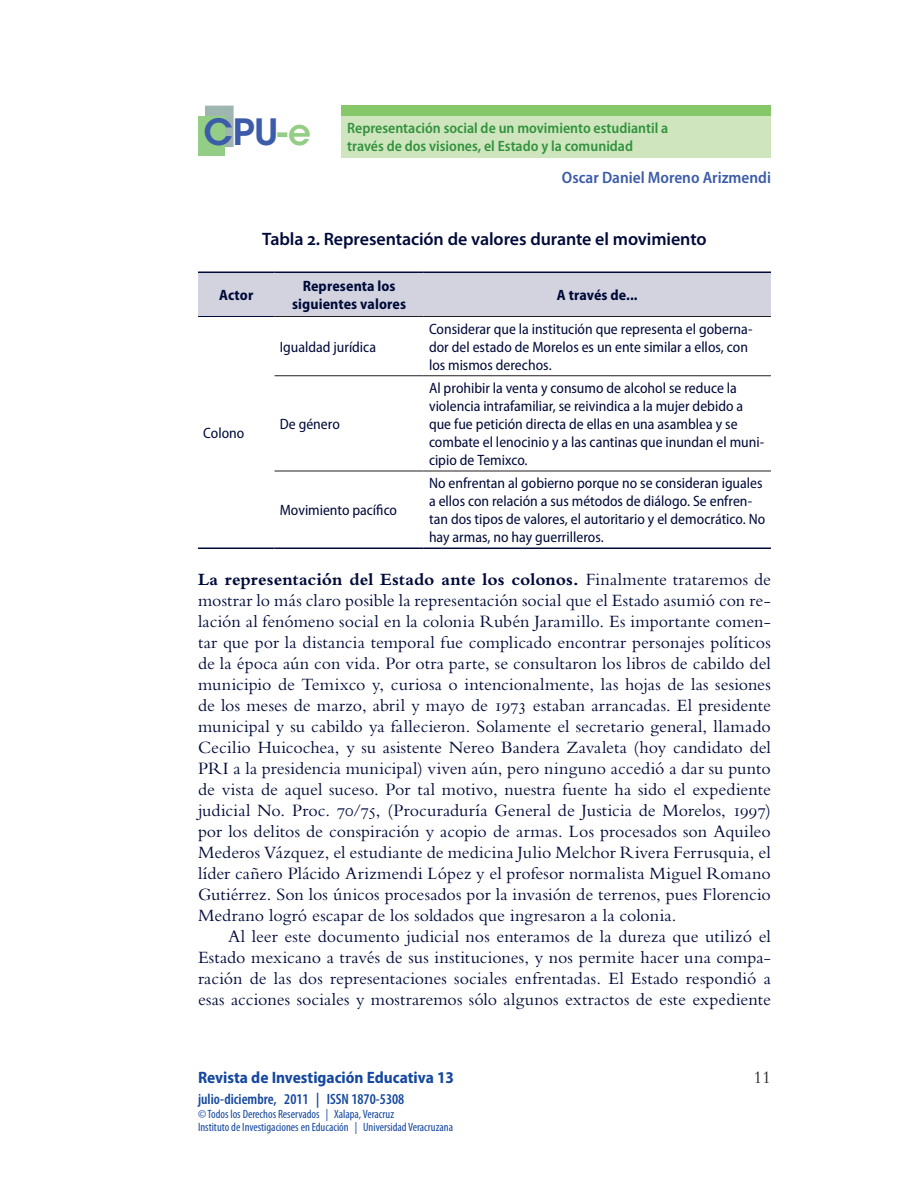
<style>
.page{position:relative;width:918px;height:1188px;background:#fff}
.page>*{position:absolute;margin:0;border:0;box-sizing:border-box;transform-origin:0 0}
.t1{font:600 36px "ITC Avant Garde Std";color:#3c5ba9}
.t2{font:18px/21px "Bembo Std";letter-spacing:.005em;color:#000a39;text-align:justify}
.t3{font:600 18px "Myriad Pro";letter-spacing:-.005em;color:#000a39}
.t4{font:18px "Bembo Std";color:#231f20}
.t5{font:700 semi-condensed 16.5px "Myriad Pro";color:#15489e}
.t6{font:600 semi-condensed 16.5px "Myriad Pro";color:#3c5ba9}
.t7{font:semi-condensed 15px/18px "Myriad Pro";color:#000a39}
.t8{font:600 semi-condensed 15px/18px "Myriad Pro";color:#31923c}
.t9{font:700 semi-condensed 15px/18px "Myriad Pro";letter-spacing:.005em;color:#000a39;text-align:center}
.t10{font:600 condensed 15px "Myriad Pro";color:#15489e}
.t11{font:condensed 12px/13.5px "Myriad Pro";color:#15489e}
.s1{color:#94cd85}
.s2{font-weight:700}
</style>
<div class="page">
<div style="left:205px;top:106px;width:29px;height:41px;background:#9fb5b0;border:2px solid #9fb5b0"></div>
<div style="left:198px;top:116px;width:27px;height:40px;background:#94cd85"></div>
<div style="left:341px;top:116px;width:430px;height:41px;background:#cee5be"></div>
<div style="left:341px;top:106px;width:430px;height:10px;background:#86c769"></div>
<div style="left:198px;top:273px;width:573px;height:43px;background:#d2d3df"></div>
<hr style="left:275px;top:375px;width:149px;height:1px;background:#231f20">
<hr style="left:424px;top:375px;width:347px;height:1px;background:#231f20">
<hr style="left:198px;top:272px;width:77px;height:1px;background:#000a39">
<hr style="left:275px;top:272px;width:149px;height:1px;background:#000a39">
<hr style="left:424px;top:272px;width:347px;height:1px;background:#000a39">
<hr style="left:275px;top:548px;width:149px;height:1px;background:#000a39">
<hr style="left:424px;top:548px;width:347px;height:1px;background:#000a39">
<hr style="left:198px;top:316px;width:77px;height:1px;background:#000a39">
<hr style="left:198px;top:548px;width:77px;height:1px;background:#000a39">
<hr style="left:275px;top:316px;width:149px;height:1px;background:#231f20">
<hr style="left:424px;top:316px;width:347px;height:1px;background:#231f20">
<hr style="left:275px;top:471px;width:149px;height:1px;background:#231f20">
<hr style="left:424px;top:471px;width:347px;height:1px;background:#231f20">
<h1 class="t1" style="left:203px;top:109px;width:109px">CPU<span class="s1">-e</span></h1>
<p class="t8" style="left:347px;top:120px;width:323px">Representación social de un movimiento estudiantil a través de dos visiones, el Estado y la comunidad</p>
<p class="t6" style="left:562px;top:168px;width:211px">Oscar Daniel Moreno Arizmendi</p>
<p class="t3" style="left:262px;top:228px;width:446px">Tabla 2. Representación de valores durante el movimiento</p>
<p class="t9" style="left:219px;top:286px;width:36px">Actor</p>
<p class="t9" style="left:292px;top:277px;width:116px">Representa los siguientes valores</p>
<p class="t9" style="left:557px;top:286px;width:82px">A través de...</p>
<p class="t7" style="left:203px;top:424px;width:43px">Colono</p>
<p class="t7" style="left:280px;top:338px;width:98px">Igualdad jurídica</p>
<p class="t7" style="left:280px;top:415px;width:62px">De género</p>
<p class="t7" style="left:429px;top:320px;width:325px">Considerar que la institución que representa el goberna&shy;dor del estado de Morelos es un ente similar a ellos, con los mismos derechos.</p>
<p class="t7" style="left:429px;top:379px;width:337px">Al prohibir la venta y consumo de alcohol se reduce la violencia intrafamiliar, se reivindica a la mujer debido a que fue petición directa de ellas en una asamblea y se combate el lenocinio y a las cantinas que inundan el muni&shy;cipio de Temixco.</p>
<p class="t7" style="left:429px;top:475px;width:338px">No enfrentan al gobierno porque no se consideran iguales a ellos con relación a sus métodos de diálogo. Se enfren&shy;tan dos tipos de valores, el autoritario y el democrático. No hay armas, no hay guerrilleros.</p>
<p class="t2" style="left:198px;top:569px;width:574px"><span class="s2">La representación del Estado ante los colonos.</span> Finalmente trataremos de mostrar lo más claro posible la representación social que el Estado asumió con re&shy;lación al fenómeno social en la colonia Rubén Jaramillo. Es importante comen&shy;tar que por la distancia temporal fue complicado encontrar personajes políticos de la época aún con vida. Por otra parte, se consultaron los libros de cabildo del municipio de Temixco y, curiosa o intencionalmente, las hojas de las sesiones de los meses de marzo, abril y mayo de 1973 estaban arrancadas. El presidente municipal y su cabildo ya fallecieron. Solamente el secretario general, llamado Cecilio Huicochea, y su asistente Nereo Bandera Zavaleta (hoy candidato del PRI a la presidencia municipal) viven aún, pero ninguno accedió a dar su punto de vista de aquel suceso. Por tal motivo, nuestra fuente ha sido el expediente judicial No. Proc. 70/75, (Procuraduría General de Justicia de Morelos, 1997) por los delitos de conspiración y acopio de armas. Los procesados son Aquileo Mederos Vázquez, el estudiante de medicina Julio Melchor Rivera Ferrusquia, el líder cañero Plácido Arizmendi López y el profesor normalista Miguel Romano Gutiérrez. Son los únicos procesados por la invasión de terrenos, pues Florencio Medrano logró escapar de los soldados que ingresaron a la colonia.</p>
<p class="t2" style="left:198px;top:926px;width:574px;text-indent:30px">Al leer este documento judicial nos enteramos de la dureza que utilizó el Estado mexicano a través de sus instituciones, y nos permite hacer una compa&shy;ración de las dos representaciones sociales enfrentadas. El Estado respondió a esas acciones sociales y mostraremos sólo algunos extractos de este expediente</p>
<p class="t7" style="left:280px;top:502px;width:119px">Movimiento pacífico</p>
<p class="t5" style="left:198px;top:1069px;width:258px">Revista de Investigación Educativa 13</p>
<p class="t10" style="left:198px;top:1091px;width:208px">julio-diciembre, 2011 | ISSN 1870-5308</p>
<p class="t11" style="left:198px;top:1107px;width:257px">© Todos los Derechos Reservados | Xalapa, Veracruz<br>Instituto de Investigaciones en Educación | Universidad Veracruzana</p>
<p class="t4" style="left:753px;top:1067px;width:19px">11</p>
</div>
